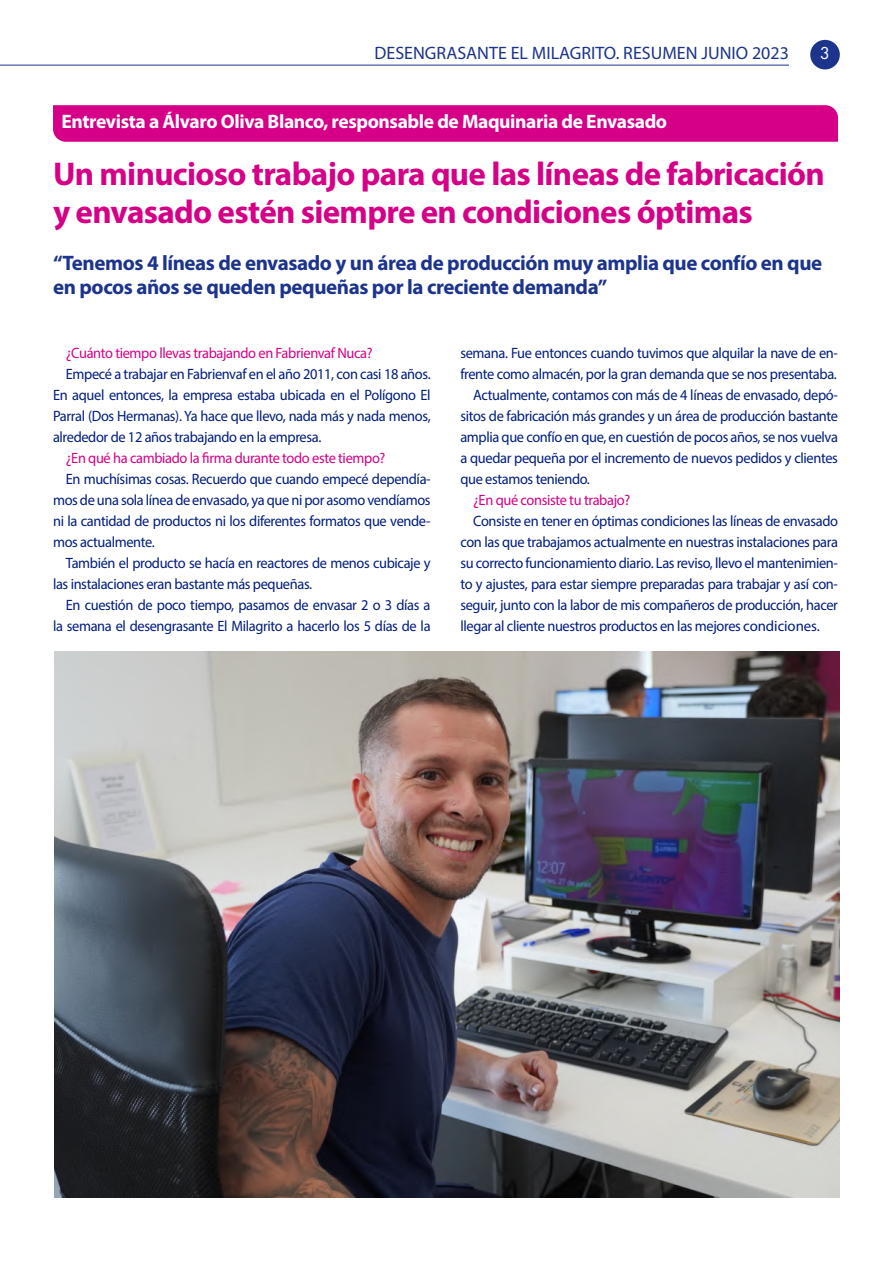
<style>
.page{position:relative;width:893px;height:1263px;background:#fff}
.page>*{position:absolute;margin:0;border:0;box-sizing:border-box;transform-origin:0 0}
.t1{font:700 33px/37.5px "Myriad Pro";letter-spacing:-.02em;color:#d50087}
.t2{font:700 21px/24px "Myriad Pro";letter-spacing:-.02em;color:#1c348c}
.t3{font:700 19.5px "Myriad Pro";letter-spacing:-.02em;color:#fff}
.t4{font:18px "Myriad Pro";color:#1c348c}
.t5{font:18px "Futura PT";color:#fff}
.t6{font:15px/21px "Myriad Pro";letter-spacing:-.025em;color:#001d7e;text-align:justify;scale:.96 1}
.t7{font:15px "Myriad Pro";letter-spacing:-.025em;color:#d50087;scale:.96 1}
</style>
<div class="page">
<div style="left:810px;top:40px;width:30px;height:29px;background:#1c348c;border-radius:50%"></div>
<hr style="left:0;top:65px;width:789px;height:1px;background:#1c348c">
<div style="left:53px;top:105px;width:785px;height:37px;background:#d50087"></div>
<img style="left:54px;top:652px;width:786px;height:546px">
<p class="t4" style="left:374px;top:42px;width:416px">DESENGRASANTE EL MILAGRITO. RESUMEN JUNIO 2023</p>
<p class="t5" style="left:820px;top:42px;width:12px">3</p>
<h3 class="t3" style="left:62px;top:109px;width:607px">Entrevista a Álvaro Oliva Blanco, responsable de Maquinaria de Envasado</h3>
<h1 class="t1" style="left:53px;top:154px;width:773px">Un minucioso trabajo para que las líneas de fabricación y envasado estén siempre en condiciones óptimas</h1>
<h2 class="t2" style="left:53px;top:250px;width:771px">“Tenemos 4 líneas de envasado y un área de producción muy amplia que confío en que en pocos años se queden pequeñas por la creciente demanda”</h2>
<p class="t7" style="left:66px;top:343px;width:321px">¿Cuánto tiempo llevas trabajando en Fabrienvaf Nuca?</p>
<p class="t6" style="left:53px;top:363px;width:395px;text-indent:13px">Empecé a trabajar en Fabrienvaf en el año 2011, con casi 18 años.<br>En aquel entonces, la empresa estaba ubicada en el Polígono El Parral (Dos Hermanas). Ya hace que llevo, nada más y nada menos, alrededor de 12 años trabajando en la empresa.</p>
<p class="t7" style="left:66px;top:448px;width:334px">¿En qué ha cambiado la firma durante todo este tiempo?</p>
<p class="t6" style="left:53px;top:468px;width:395px;text-indent:13px">En muchísimas cosas. Recuerdo que cuando empecé dependía&shy;mos de una sola línea de envasado, ya que ni por asomo vendíamos ni la cantidad de productos ni los diferentes formatos que vende&shy;mos actualmente.</p>
<p class="t6" style="left:53px;top:552px;width:395px;text-indent:13px">También el producto se hacía en reactores de menos cubicaje y las instalaciones eran bastante más pequeñas.</p>
<p class="t6" style="left:53px;top:594px;width:395px;text-align:right">En cuestión de poco tiempo, pasamos de envasar 2 o 3 días a la semana el desengrasante El Milagrito a hacerlo los 5 días de la</p>
<p class="t6" style="left:460px;top:342px;width:395px">semana. Fue entonces cuando tuvimos que alquilar la nave de en-</p>
<p class="t6" style="left:460px;top:363px;width:394px">frente como almacén, por la gran demanda que se nos presentaba.</p>
<p class="t6" style="left:473px;top:384px;width:382px">Actualmente, contamos con más de 4 líneas de envasado, depó-</p>
<p class="t6" style="left:460px;top:405px;width:395px">sitos de fabricación más grandes y un área de producción bastante</p>
<p class="t6" style="left:460px;top:426px;width:395px">amplia que confío en que, en cuestión de pocos años, se nos vuelva</p>
<p class="t6" style="left:460px;top:447px;width:395px">a quedar pequeña por el incremento de nuevos pedidos y clientes</p>
<p class="t6" style="left:460px;top:468px;width:136px">que estamos teniendo.</p>
<p class="t7" style="left:473px;top:490px;width:165px">¿En qué consiste tu trabajo?</p>
<p class="t6" style="left:460px;top:510px;width:395px;text-indent:13px">Consiste en tener en óptimas condiciones las líneas de envasado con las que trabajamos actualmente en nuestras instalaciones para su correcto funcionamiento diario. Las reviso, llevo el mantenimien&shy;to y ajustes, para estar siempre preparadas para trabajar y así con&shy;seguir, junto con la labor de mis compañeros de producción, hacer llegar al cliente nuestros productos en las mejores condiciones.</p>
</div>
